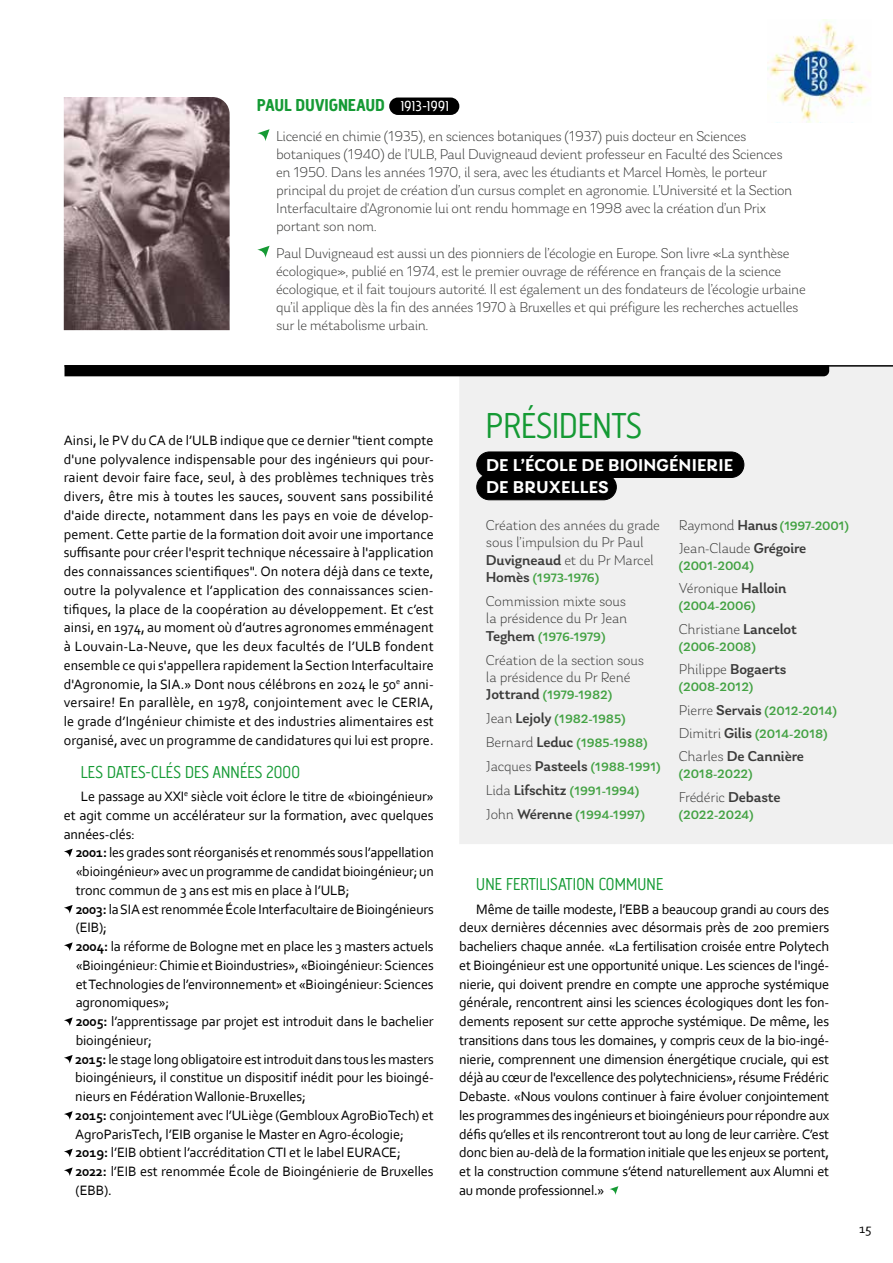
<style>
.page{position:relative;width:893px;height:1263px;background:#fff}
.page>*{position:absolute;margin:0;border:0;box-sizing:border-box;transform-origin:0 0}
.t1{font:300 37.5px "Creighton Pro";color:#159a34}
.t2{font:300 18px "Creighton Pro";letter-spacing:.01em;color:#159a34}
.t3{font:600 18px/21.6px "Laca";letter-spacing:.01em;color:#fff}
.t4{font:700 18px "Creighton Pro";letter-spacing:.025em;color:#159a34}
.t5{font:300 15px/18px "Laca";letter-spacing:-.02em;color:#3c3c3b}
.t6{font:500 15px "Laca";letter-spacing:-.01em;color:#3c3c3b}
.t7{font:14.25px/18.8px "Corbel";letter-spacing:-.01em;color:#000;text-align:justify}
.t8{font:13.5px "Corbel";color:#000}
.t9{font:500 12.75px/23.9px "Laca";letter-spacing:-.01em;color:#43a243}
.s1{font-weight:400;font-size:15px;color:#fff}
.s2{font-weight:700}
.s3{font-weight:500}
.s4{font-size:15px;color:#3c3c3b}
.s5{font-weight:300;font-size:15px;color:#3c3c3b}
.s6{font-weight:300}
</style>
<div class="page">
<div style="left:459px;top:367px;width:434px;height:477px;background:#f0f0f0"></div>
<img style="left:768px;top:19px;width:100px;height:104px">
<svg style="left:64px;top:849px;width:9px;height:8px"></svg>
<svg style="left:64px;top:905px;width:9px;height:9px"></svg>
<svg style="left:64px;top:942px;width:9px;height:9px"></svg>
<svg style="left:64px;top:1017px;width:9px;height:9px"></svg>
<svg style="left:64px;top:1055px;width:9px;height:9px"></svg>
<svg style="left:64px;top:1111px;width:9px;height:9px"></svg>
<svg style="left:64px;top:1149px;width:9px;height:8px"></svg>
<svg style="left:64px;top:1167px;width:9px;height:9px"></svg>
<svg style="left:609px;top:1186px;width:9px;height:9px"></svg>
<div style="left:477px;top:474px;width:139px;height:26px;background:#000;border-radius:13px"></div>
<div style="left:476px;top:474px;width:141px;height:26px;border:1px solid #000;border-radius:13px"></div>
<div style="left:477px;top:452px;width:267px;height:25px;background:#000;border-radius:13px"></div>
<div style="left:476px;top:452px;width:268px;height:26px;border:1px solid #000;border-radius:13px"></div>
<svg style="left:257px;top:129px;width:13px;height:12px"></svg>
<svg style="left:257px;top:246px;width:13px;height:12px"></svg>
<div style="left:389px;top:98px;width:70px;height:17px;background:#000;border-radius:9px"></div>
<img style="left:64px;top:97px;width:166px;height:233px">
<div style="left:65px;top:367px;width:764px;height:9px;background:#000"></div>
<hr style="left:65px;top:365px;width:828px;height:2px;background:#000">
<p class="t4" style="left:257px;top:95px;width:193px">PAUL DUVIGNEAUD <span class="s1">1913-1991</span></p>
<p class="t5" style="left:276px;top:128px;width:518px">Licencié en chimie (1935), en sciences botaniques (1937) puis docteur en Sciences botaniques (1940) de l’ULB, Paul Duvigneaud devient professeur en Faculté des Sciences en 1950. Dans les années 1970, il sera, avec les étudiants et Marcel Homès, le porteur principal du projet de création d’un cursus complet en agronomie. L’Université et la Section Interfacultaire d'Agronomie lui ont rendu hommage en 1998 avec la création d’un Prix portant son nom.</p>
<p class="t5" style="left:276px;top:244px;width:531px">Paul Duvigneaud est aussi un des pionniers de l’écologie en Europe. Son livre «La synthèse écologique», publié en 1974, est le premier ouvrage de référence en français de la science écologique, et il fait toujours autorité. Il est également un des fondateurs de l’écologie urbaine qu’il applique dès la fin des années 1970 à Bruxelles et qui préfigure les recherches actuelles sur le métabolisme urbain.</p>
<p class="t7" style="left:64px;top:430px;width:371px">Ainsi, le PV du CA de l’ULB indique que ce dernier "tient compte d'une polyvalence indispensable pour des ingénieurs qui pour&shy;raient devoir faire face, seul, à des problèmes techniques très divers, être mis à toutes les sauces, souvent sans possibilité d'aide directe, notamment dans les pays en voie de dévelop&shy;pement. Cette partie de la formation doit avoir une importance suffisante pour créer l'esprit technique nécessaire à l'application des connaissances scientifiques". On notera déjà dans ce texte, outre la polyvalence et l’application des connaissances scien&shy;tifiques, la place de la coopération au développement. Et c’est ainsi, en 1974, au moment où d’autres agronomes emménagent à Louvain-La-Neuve, que les deux facultés de l’ULB fondent ensemble ce qui s'appellera rapidement la Section Interfacultaire d'Agronomie, la SIA.» Dont nous célébrons en 2024 le 50<sup>e</sup> anni&shy;versaire! En parallèle, en 1978, conjointement avec le CERIA, le grade d’Ingénieur chimiste et des industries alimentaires est organisé, avec un programme de candidatures qui lui est propre.</p>
<p class="t2" style="left:81px;top:761px;width:221px">LES DATES-CLÉS DES ANNÉES 2000</p>
<p class="t7" style="left:64px;top:787px;width:371px;text-indent:17px">Le passage au XXI<sup>e</sup> siècle voit éclore le titre de «bioingénieur» et agit comme un accélérateur sur la formation, avec quelques années-clés:</p>
<p class="t7" style="left:75px;top:843px;width:360px;text-align:left"><span class="s2">2001:</span> les grades sont réorganisés et renommés sous l’appellation «bioingénieur» avec un programme de candidat bioingénieur; un tronc commun de 3 ans est mis en place à l’ULB;<br><span class="s2">2003:</span> la SIA est renommée École Interfacultaire de Bioingénieurs (EIB);<br><span class="s2">2004:</span> la réforme de Bologne met en place les 3 masters actuels «Bioingénieur: Chimie et Bioindustries», «Bioingénieur: Sciences et Technologies de l’environnement» et «Bioingénieur: Sciences agronomiques»;<br><span class="s2">2005:</span> l’apprentissage par projet est introduit dans le bachelier bioingénieur;<br><span class="s2">2015:</span> le stage long obligatoire est introduit dans tous les masters bioingénieurs, il constitue un dispositif inédit pour les bioingé&shy;nieurs en Fédération Wallonie-Bruxelles;<br><span class="s2">2015:</span> conjointement avec l’ULiège (Gembloux AgroBioTech) et AgroParisTech, l’EIB organise le Master en Agro-écologie; <span class="s2">2019:</span> l’EIB obtient l’accréditation CTI et le label EURACE; <span class="s2">2022:</span> l’EIB est renommée École de Bioingénierie de Bruxelles (EBB).</p>
<h1 class="t1" style="left:486px;top:405px;width:157px">PRÉSIDENTS</h1>
<p class="t3" style="left:486px;top:454px;width:249px">DE L’ÉCOLE DE BIOINGÉNIERIE<br>DE BRUXELLES</p>
<p class="t5" style="left:486px;top:516px;width:176px;line-height:17.4px">Création des années du grade sous l’impulsion du Pr Paul<br><span class="s3">Duvigneaud</span> et du Pr Marcel</p>
<p class="t9" style="left:486px;top:566px;width:115px"><span class="s4">Homès</span> (1973-1976)</p>
<p class="t5" style="left:486px;top:592px;width:143px;line-height:17.4px">Commission mixte sous la présidence du Pr Jean</p>
<p class="t9" style="left:486px;top:625px;width:121px"><span class="s4">Teghem</span> (1976-1979)</p>
<p class="t5" style="left:486px;top:651px;width:160px;line-height:17.4px">Création de la section sous la présidence du Pr René</p>
<p class="t9" style="left:486px;top:683px;width:176px"><span class="s4">Jottrand</span> (1979-1982)<br><span class="s5">Jean</span> <span class="s4">Lejoly</span> (1982-1985)<br><span class="s5">Bernard</span> <span class="s4">Leduc</span> (1985-1988)<br><span class="s5">Jacques</span> <span class="s4">Pasteels</span> (1988-1991)<br><span class="s5">Lida</span> <span class="s4">Lifschitz</span> (1991-1994)<br><span class="s5">John</span> <span class="s4">Wérenne</span> (1994-1997)</p>
<p class="t9" style="left:679px;top:514px;width:172px"><span class="s5">Raymond</span> <span class="s4">Hanus</span> (1997-2001)</p>
<p class="t5" style="left:679px;top:539px;width:129px">Jean-Claude <span class="s3">Grégoire</span></p>
<p class="t9" style="left:679px;top:554px;width:77px">(2001-2004)</p>
<p class="t5" style="left:679px;top:580px;width:109px">Véronique <span class="s3">Halloin</span></p>
<p class="t9" style="left:679px;top:594px;width:78px">(2004-2006)</p>
<p class="t5" style="left:679px;top:620px;width:120px">Christiane <span class="s3">Lancelot</span></p>
<p class="t9" style="left:679px;top:635px;width:78px">(2006-2008)</p>
<p class="t5" style="left:679px;top:660px;width:109px">Philippe <span class="s3">Bogaerts</span></p>
<p class="t9" style="left:679px;top:675px;width:159px;line-height:23.4px">(2008-2012)<br><span class="s5">Pierre</span> <span class="s4">Servais</span> (2012-2014)<br><span class="s5">Dimitri</span> <span class="s4">Gilis</span> (2014-2018)</p>
<p class="t6" style="left:679px;top:748px;width:127px"><span class="s6">Charles</span> De Cannière</p>
<p class="t9" style="left:679px;top:762px;width:75px">(2018-2022)</p>
<p class="t5" style="left:679px;top:788px;width:103px">Frédéric <span class="s3">Debaste</span></p>
<p class="t9" style="left:679px;top:802px;width:76px">(2022-2024)</p>
<p class="t2" style="left:476px;top:874px;width:188px">UNE FERTILISATION COMMUNE</p>
<p class="t7" style="left:459px;top:899px;width:371px;text-indent:17px">Même de taille modeste, l’EBB a beaucoup grandi au cours des deux dernières décennies avec désormais près de 200 premiers bacheliers chaque année. «La fertilisation croisée entre Polytech et Bioingénieur est une opportunité unique. Les sciences de l'ingé&shy;nierie, qui doivent prendre en compte une approche systémique générale, rencontrent ainsi les sciences écologiques dont les fon&shy;dements reposent sur cette approche systémique. De même, les transitions dans tous les domaines, y compris ceux de la bio-ingé&shy;nierie, comprennent une dimension énergétique cruciale, qui est déjà au cœur de l'excellence des polytechniciens», résume Frédéric Debaste. «Nous voulons continuer à faire évoluer conjointement les programmes des ingénieurs et bioingénieurs pour répondre aux défis qu’elles et ils rencontreront tout au long de leur carrière. C’est donc bien au-delà de la formation initiale que les enjeux se portent, et la construction commune s’étend naturellement aux Alumni et au monde professionnel.»</p>
<p class="t8" style="left:859px;top:1220px;width:14px">15</p>
</div>
